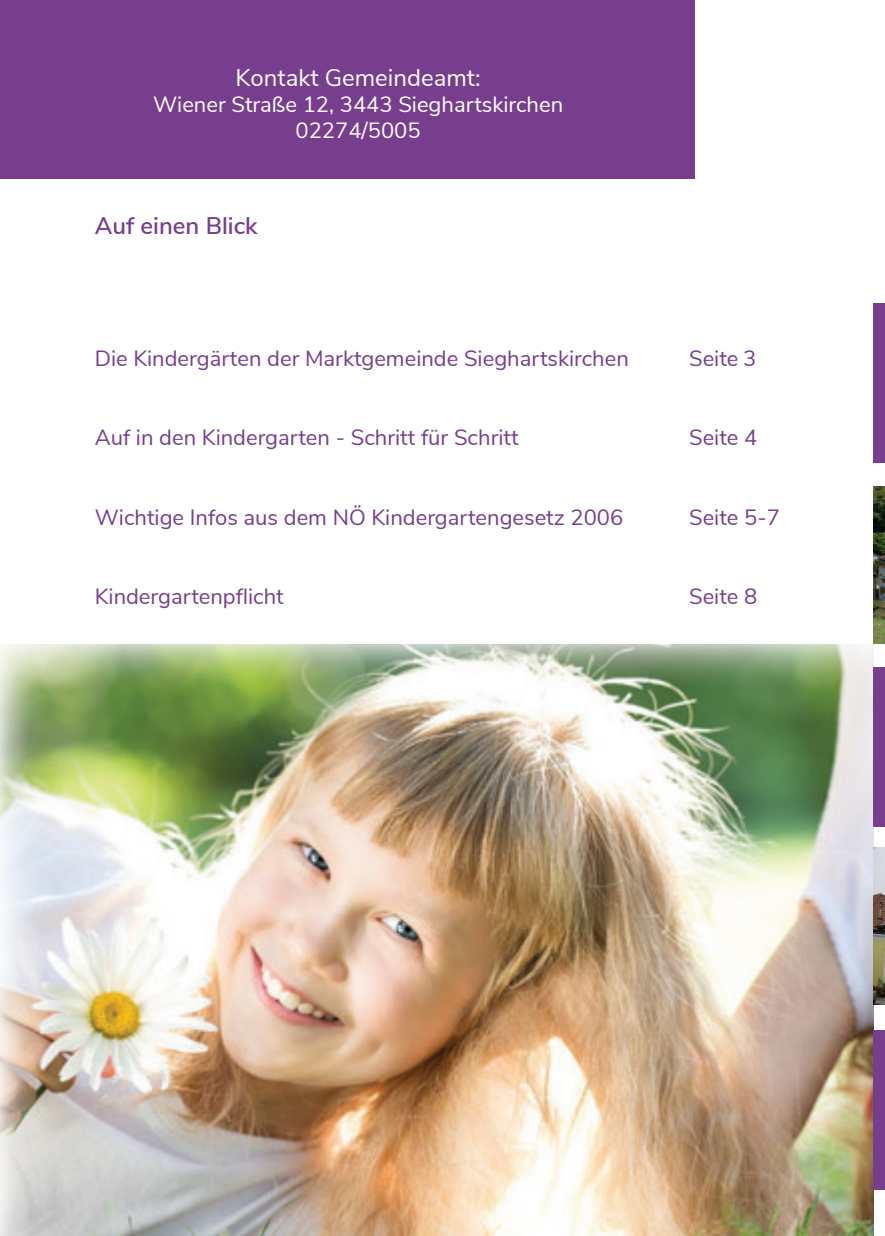
<style>
.page{position:relative;width:885px;height:1236px;background:#fff}
.page>*{position:absolute;margin:0;border:0;box-sizing:border-box;transform-origin:0 0}
.t1{font:24px "Nunito Sans";color:#fff}
.t2{font:600 24px "Nunito Sans";color:#773e8d}
.t3{font:22px "Nunito Sans";color:#773e8d}
.t4{font:22px/26.4px "Nunito Sans";color:#fff;text-align:center}
</style>
<div class="page">
<img style="left:0;top:645px;width:873px;height:591px">
<div style="left:0;top:0;width:694px;height:179px;background:#773e8d"></div>
<div style="left:873px;top:303px;width:11px;height:159px;background:#773e8d"></div>
<div style="left:873px;top:668px;width:11px;height:159px;background:#773e8d"></div>
<div style="left:873px;top:1030px;width:11px;height:159px;background:#773e8d"></div>
<img style="left:873px;top:486px;width:11px;height:157px">
<img style="left:873px;top:848px;width:11px;height:157px">
<p class="t1" style="left:235px;top:60px;width:246px">Kontakt Gemeindeamt:</p>
<p class="t4" style="left:153px;top:90px;width:411px">Wiener Straße 12, 3443 Sieghartskirchen<br>02274/5005</p>
<p class="t2" style="left:95px;top:208px;width:164px">Auf einen Blick</p>
<p class="t3" style="left:95px;top:343px;width:535px">Die Kindergärten der Marktgemeinde Sieghartskirchen</p>
<p class="t3" style="left:689px;top:343px;width:69px">Seite 3</p>
<p class="t3" style="left:95px;top:422px;width:425px">Auf in den Kindergarten - Schritt für Schritt</p>
<p class="t3" style="left:689px;top:422px;width:70px">Seite 4</p>
<p class="t3" style="left:95px;top:501px;width:530px">Wichtige Infos aus dem NÖ Kindergartengesetz 2006</p>
<p class="t3" style="left:689px;top:501px;width:92px">Seite 5-7</p>
<p class="t3" style="left:95px;top:580px;width:190px">Kindergartenpflicht</p>
<p class="t3" style="left:689px;top:580px;width:70px">Seite 8</p>
</div>
